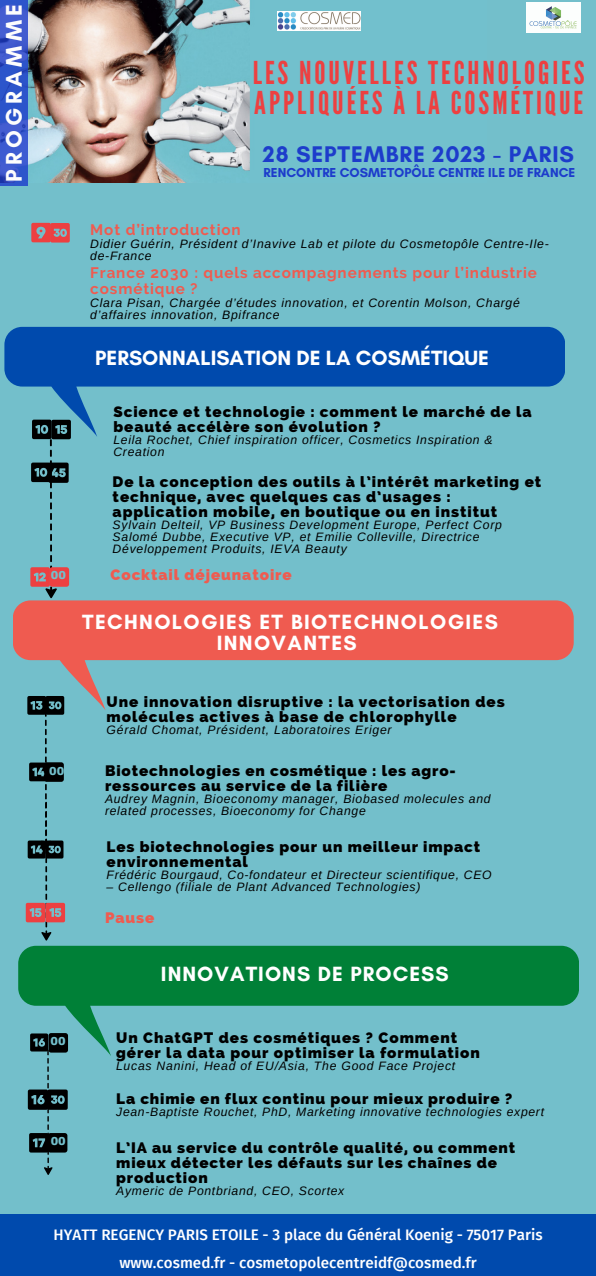
<style>
.page{position:relative;width:596px;height:1276px;background:#73bfcb}
.page>*{position:absolute;margin:0;border:0;box-sizing:border-box;transform-origin:0 0}
.t1{font:31.5px/30px "League Gothic";letter-spacing:.095em;color:#ed4041}
.t2{font:700 23.1px "Glacial Indifference";letter-spacing:.04em;color:#1d3ccb}
.t3{font:700 23.1px "Glacial Indifference";letter-spacing:.185em;color:#fdfdfd}
.t4{font:700 21px/20.3px "Glacial Indifference";letter-spacing:.05em;color:#fff;text-align:center}
.t5{font:700 21px "Glacial Indifference";color:#fff}
.t6{font:800 15.2px/15px "Raleway";letter-spacing:.06em;color:#000}
.t7{font:500 15.2px "Fira Sans";color:#fff}
.t8{font:700 15.2px/15.3px "Raleway";letter-spacing:.06em;color:#ef5b50}
.t9{font:800 15.2px "Raleway";letter-spacing:.06em;color:#ef5b50}
.t10{font:700 13.2px "Glacial Indifference";color:#1d3ccb}
.t11{font:italic 12.2px/12px "Arimo";letter-spacing:.06em;color:#000}
.t12{font:900 11.3px "Archivo";color:#73bfcb}
</style>
<div class="page">
<svg style="left:13px;top:600px;width:560px;height:110px;fill:#ef5b50"></svg>
<svg style="left:4px;top:327px;width:561px;height:110px;fill:#004aad"></svg>
<div style="left:0;top:1214px;width:596px;height:62px;background:#004aad"></div>
<svg style="left:18px;top:946px;width:561px;height:110px;fill:#008037"></svg>
<img style="left:27px;top:0;width:334px;height:183px">
<img style="left:277px;top:11px;width:83px;height:20px">
<svg style="left:0;top:0;width:27px;height:186px;background:#3656cb"></svg>
<img style="left:526px;top:2px;width:54px;height:30px">
<svg style="left:31px;top:223px;width:39px;height:20px"></svg>
<svg style="left:30px;top:420px;width:41px;height:178px"></svg>
<svg style="left:28px;top:1033px;width:40px;height:142px"></svg>
<div style="left:48px;top:1133px;width:19px;height:19px;background:#000;border-radius:3px"></div>
<div style="left:48px;top:1033px;width:20px;height:19px;background:#000;border-radius:3px"></div>
<div style="left:50px;top:567px;width:19px;height:20px;background:#ed4041;border-radius:3px"></div>
<svg style="left:26px;top:696px;width:39px;height:245px"></svg>
<p class="t3" style="left:0;top:182px;width:179px;rotate:-90deg">PROGRAMME</p>
<p class="t1" style="left:253px;top:58px;width:333px">LES NOUVELLES TECHNOLOGIES<br>APPLIQUÉES À LA COSMÉTIQUE</p>
<p class="t2" style="left:263px;top:140px;width:312px">28 SEPTEMBRE 2023 - PARIS</p>
<p class="t10" style="left:263px;top:164px;width:313px">RENCONTRE COSMETOPÔLE CENTRE ILE DE FRANCE</p>
<p class="t8" style="left:90px;top:222px;width:152px">Mot d’introduction</p>
<p class="t11" style="left:90px;top:238px;width:460px;line-height:12.4px">Didier Guérin, Président d’Inavive Lab et pilote du Cosmetopôle Centre-Ile&shy;de-France</p>
<p class="t8" style="left:90px;top:265px;width:448px">France 2030 : quels accompagnements pour l’industrie cosmétique ?</p>
<p class="t11" style="left:90px;top:296px;width:431px;line-height:12.4px">Clara Pisan, Chargée d’études innovation, et Corentin Molson, Chargé d’affaires innovation, Bpifrance</p>
<p class="t5" style="left:95px;top:345px;width:395px">PERSONNALISATION DE LA COSMÉTIQUE</p>
<p class="t6" style="left:113px;top:404px;width:419px">Science et technologie : comment le marché de la beauté accélère son évolution ?</p>
<p class="t11" style="left:113px;top:434px;width:380px">Leila Rochet, Chief inspiration officer, Cosmetics Inspiration &amp;<br>Creation</p>
<p class="t12" style="left:51px;top:569px;width:17px">00</p>
<p class="t6" style="left:113px;top:474px;width:430px">De la conception des outils à l’intérêt marketing et technique, avec quelques cas d’usages : application mobile, en boutique ou en institut</p>
<p class="t11" style="left:113px;top:518px;width:390px">Sylvain Delteil, VP Business Development Europe, Perfect Corp</p>
<p class="t11" style="left:113px;top:530px;width:368px">Salomé Dubbe, Executive VP, et Emilie Colleville, Directrice<br>Développement Produits, IEVA Beauty</p>
<p class="t9" style="left:110px;top:566px;width:183px">Cocktail déjeunatoire</p>
<p class="t4" style="left:82px;top:612px;width:417px">TECHNOLOGIES ET BIOTECHNOLOGIES<br>INNOVANTES</p>
<p class="t12" style="left:49px;top:764px;width:17px">00</p>
<p class="t6" style="left:107px;top:694px;width:399px">Une innovation disruptive : la vectorisation des molécules actives à base de chlorophylle</p>
<p class="t11" style="left:107px;top:723px;width:286px">Gérald Chomat, Président, Laboratoires Eriger</p>
<p class="t6" style="left:105px;top:763px;width:352px">Biotechnologies en cosmétique : les agro&shy;ressources au service de la filière</p>
<p class="t11" style="left:105px;top:793px;width:387px">Audrey Magnin, Bioeconomy manager, Biobased molecules and related processes, Bioeconomy for Change</p>
<p class="t6" style="left:107px;top:839px;width:375px">Les biotechnologies pour un meilleur impact environnemental</p>
<p class="t11" style="left:107px;top:868px;width:386px">Frédéric Bourgaud, Co-fondateur et Directeur scientifique, CEO</p>
<p class="t11" style="left:107px;top:880px;width:315px">– Cellengo (filiale de Plant Advanced Technologies)</p>
<p class="t9" style="left:105px;top:908px;width:51px">Pause</p>
<p class="t4" style="left:161px;top:963px;width:289px">INNOVATIONS DE PROCESS</p>
<p class="t12" style="left:50px;top:1035px;width:17px">00</p>
<p class="t12" style="left:51px;top:1135px;width:17px">00</p>
<p class="t6" style="left:116px;top:1030px;width:365px">Un ChatGPT des cosmétiques ? Comment gérer la data pour optimiser la formulation</p>
<p class="t11" style="left:116px;top:1060px;width:340px">Lucas Nanini, Head of EU/Asia, The Good Face Project</p>
<p class="t6" style="left:116px;top:1091px;width:397px">La chimie en flux continu pour mieux produire ?</p>
<p class="t11" style="left:116px;top:1105px;width:429px">Jean-Baptiste Rouchet, PhD, Marketing innovative technologies expert</p>
<p class="t6" style="left:116px;top:1140px;width:400px">L’IA au service du contrôle qualité, ou comment mieux détecter les défauts sur les chaînes de production</p>
<p class="t11" style="left:116px;top:1185px;width:229px">Aymeric de Pontbriand, CEO, Scortex</p>
<p class="t7" style="left:54px;top:1226px;width:490px">HYATT REGENCY PARIS ETOILE - 3 place du Général Koenig - 75017 Paris</p>
<p class="t7" style="left:119px;top:1254px;width:359px">www.cosmed.fr - cosmetopolecentreidf@cosmed.fr</p>
</div>
